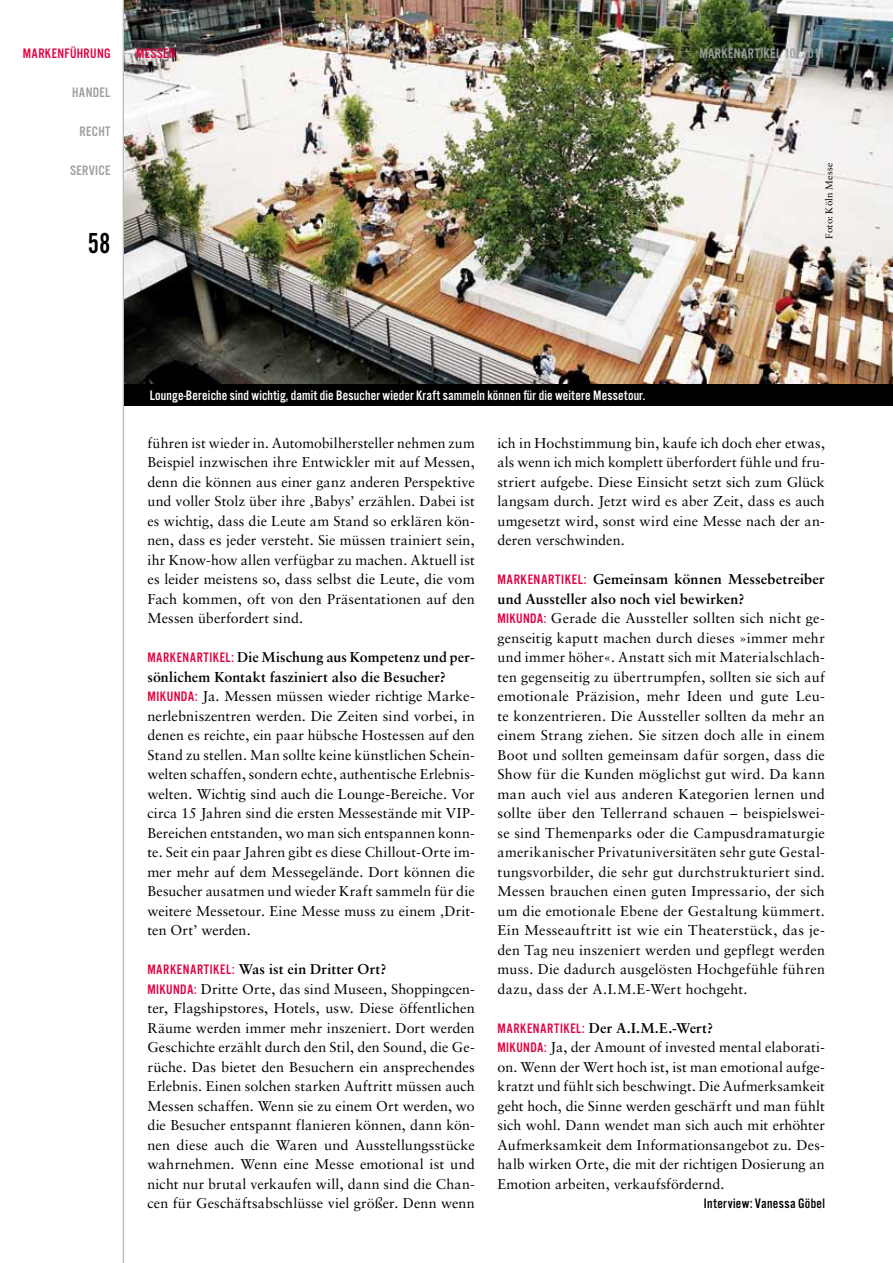
<style>
.page{position:relative;width:893px;height:1263px;background:#fff}
.page>*{position:absolute;margin:0;border:0;box-sizing:border-box;transform-origin:0 0}
.t1{font:30px "Alternate Got No 2 D";color:#000}
.t2{font:14.25px/19.5px "Sabon";letter-spacing:.01em;color:#000;text-align:justify}
.t3{font:700 14.25px/19.5px "Sabon";letter-spacing:.01em;color:#000}
.t4{font:14.25px "Alternate Got No 3 D";letter-spacing:.01em;color:#fff}
.t5{font:14.25px "Alternate Got No 3 D";letter-spacing:.025em;color:#e20040}
.t6{font:14.25px "Alternate Got No 3 D";letter-spacing:.025em;color:#9c9e9f}
.t7{font:14.25px "Alternate Got No 3 D";letter-spacing:.02em;color:#000}
.t8{font:9.75px "Sabon";letter-spacing:.02em;color:#000}
.s1{font-family:"Alternate Got No 3 D";font-weight:400;color:#e20040}
.s2{font-family:"Alternate Got No 3 D";color:#e20040}
</style>
<div class="page">
<hr style="left:123px;top:0;width:1px;height:1263px;background:#bbbdbe">
<img style="left:124px;top:0;width:769px;height:385px">
<div style="left:124px;top:385px;width:769px;height:21px;background:#000"></div>
<p class="t5" style="left:23px;top:46px;width:89px">MARKENFÜHRUNG</p>
<p class="t6" style="left:72px;top:85px;width:39px">HANDEL</p>
<p class="t6" style="left:79px;top:124px;width:32px">RECHT</p>
<p class="t6" style="left:70px;top:163px;width:42px">SERVICE</p>
<h1 class="t1" style="left:88px;top:227px;width:24px">58</h1>
<p class="t5" style="left:136px;top:46px;width:8px">messen</p>
<p class="t6" style="left:699px;top:46px;width:17px">Markenar</p>
<p class="t6" style="left:755px;top:46px;width:72px">tikel 10/2011</p>
<p class="t8" style="left:823px;top:239px;width:78px;rotate:-90deg">Foto: Köln Messe</p>
<p class="t4" style="left:150px;top:388px;width:497px">Lounge-Bereiche sind wichtig, damit die Besucher wieder Kraft sammeln können für die weitere Messetour.</p>
<p class="t2" style="left:147px;top:433px;width:329px">führen ist wieder in. Automobilhersteller nehmen zum Beispiel inzwischen ihre Entwickler mit auf Messen, denn die können aus einer ganz anderen Perspektive und voller Stolz über ihre ‚Babys’ erzählen. Dabei ist es wichtig, dass die Leute am Stand so erklären kön&shy;nen, dass es jeder versteht. Sie müssen trainiert sein, ihr Know-how allen verfügbar zu machen. Aktuell ist es leider meistens so, dass selbst die Leute, die vom Fach kommen, oft von den Präsentationen auf den Messen überfordert sind.</p>
<p class="t3" style="left:147px;top:647px;width:329px"><span class="s1">MARKENARTIKEL:</span> Die Mischung aus Kompetenz und per&shy;sönlichem Kontakt fasziniert also die Besucher?</p>
<p class="t5" style="left:147px;top:689px;width:17px">Mikunda</p>
<p class="t2" style="left:147px;top:686px;width:329px;text-indent:48px"><span class="s2">:</span> Ja. Messen müssen wieder richtige Marke&shy;nerlebniszentren werden. Die Zeiten sind vorbei, in denen es reichte, ein paar hübsche Hostessen auf den Stand zu stellen. Man sollte keine künstlichen Schein&shy;welten schaffen, sondern echte, authentische Erlebnis&shy;welten. Wichtig sind auch die Lounge-Bereiche. Vor circa 15 Jahren sind die ersten Messestände mit VIP-Bereichen entstanden, wo man sich entspannen konn&shy;te. Seit ein paar Jahren gibt es diese Chillout-Orte im&shy;mer mehr auf dem Messegelände. Dort können die Besucher ausatmen und wieder Kraft sammeln für die weitere Messetour. Eine Messe muss zu einem ‚Drit&shy;ten Ort’ werden.</p>
<p class="t3" style="left:147px;top:959px;width:241px"><span class="s1">MARKENARTIKEL:</span> Was ist ein Dritter Ort?</p>
<p class="t5" style="left:147px;top:982px;width:16px">Mikunda</p>
<p class="t2" style="left:147px;top:979px;width:329px;text-indent:47px"><span class="s2">:</span> Dritte Orte, das sind Museen, Shoppingcen&shy;ter, Flagshipstores, Hotels, usw. Diese öffentlichen Räume werden immer mehr inszeniert. Dort werden Geschichte erzählt durch den Stil, den Sound, die Ge&shy;rüche. Das bietet den Besuchern ein ansprechendes Erlebnis. Einen solchen starken Auftritt müssen auch Messen schaffen. Wenn sie zu einem Ort werden, wo die Besucher entspannt flanieren können, dann kön&shy;nen diese auch die Waren und Ausstellungsstücke wahrnehmen. Wenn eine Messe emotional ist und nicht nur brutal verkaufen will, dann sind die Chan&shy;cen für Geschäftsabschlüsse viel größer. Denn wenn</p>
<p class="t2" style="left:497px;top:433px;width:329px">ich in Hochstimmung bin, kaufe ich doch eher etwas, als wenn ich mich komplett überfordert fühle und fru&shy;striert aufgebe. Diese Einsicht setzt sich zum Glück langsam durch. Jetzt wird es aber Zeit, dass es auch umgesetzt wird, sonst wird eine Messe nach der an&shy;deren verschwinden.</p>
<p class="t3" style="left:497px;top:569px;width:329px"><span class="s1">MARKENARTIKEL:</span> Gemeinsam können Messebetreiber und Aussteller also noch viel bewirken?</p>
<p class="t5" style="left:497px;top:611px;width:16px">Mikunda</p>
<p class="t2" style="left:497px;top:608px;width:329px;text-indent:46px"><span class="s2">:</span> Gerade die Aussteller sollten sich nicht ge&shy;genseitig kaputt machen durch dieses »immer mehr und immer höher«. Anstatt sich mit Materialschlach&shy;ten gegenseitig zu übertrumpfen, sollten sie sich auf emotionale Präzision, mehr Ideen und gute Leu&shy;te konzentrieren. Die Aussteller sollten da mehr an einem Strang ziehen. Sie sitzen doch alle in einem Boot und sollten gemeinsam dafür sorgen, dass die Show für die Kunden möglichst gut wird. Da kann man auch viel aus anderen Kategorien lernen und sollte über den Tellerrand schauen – beispielswei&shy;se sind Themenparks oder die Campusdramaturgie amerikanischer Privatuniversitäten sehr gute Gestal&shy;tungsvorbilder, die sehr gut durchstrukturiert sind.<br>Messen brauchen einen guten Impressario, der sich um die emotionale Ebene der Gestaltung kümmert.<br>Ein Messeauftritt ist wie ein Theaterstück, das je&shy;den Tag neu inszeniert werden und gepflegt werden muss. Die dadurch ausgelösten Hochgefühle führen dazu, dass der A.I.M.E-Wert hochgeht.</p>
<p class="t3" style="left:497px;top:1018px;width:217px"><span class="s1">MARKENARTIKEL:</span> Der A.I.M.E.-Wert?</p>
<p class="t5" style="left:497px;top:1040px;width:16px">Mikunda</p>
<p class="t2" style="left:497px;top:1037px;width:329px;text-indent:47px"><span class="s2">:</span> Ja, der Amount of invested mental elaborati&shy;on. Wenn der Wert hoch ist, ist man emotional aufge&shy;kratzt und fühlt sich beschwingt. Die Aufmerksamkeit geht hoch, die Sinne werden geschärft und man fühlt sich wohl. Dann wendet man sich auch mit erhöhter Aufmerksamkeit dem Informationsangebot zu. Des&shy;halb wirken Orte, die mit der richtigen Dosierung an Emotion arbeiten, verkaufsfördernd.</p>
<p class="t7" style="left:704px;top:1196px;width:122px">Interview: Vanessa Göbel</p>
</div>
